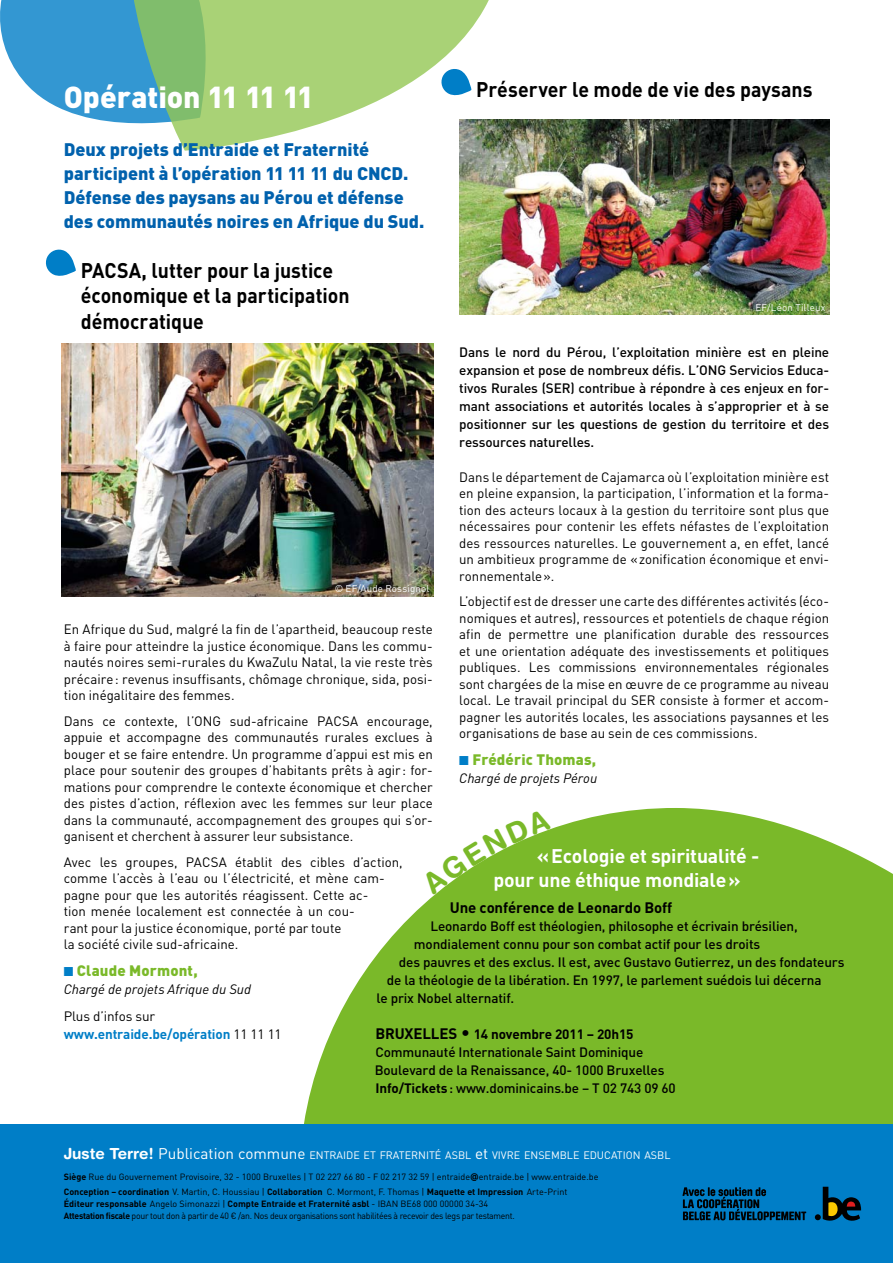
<style>
.page{position:relative;width:893px;height:1263px;background:#fff}
.page>*{position:absolute;margin:0;border:0;box-sizing:border-box;transform-origin:0 0}
.t1{font:900 30px "DIN Pro";color:#fff}
.t2{font:700 21px/25.5px "DIN Pro";color:#000;scale:.93 1}
.t3{font:700 19.5px/24px "DIN Pro";letter-spacing:-.01em;color:#fff}
.t4{font:900 18px/24px "DIN Pro";letter-spacing:-.005em;color:#0061ad}
.t5{font:900 15px "DIN Pro";letter-spacing:.01em;color:#7ab929}
.t6{font:700 15px "DIN Pro";letter-spacing:-.01em;color:#000}
.t7{font:13.5px/16.5px "DIN Pro";color:#000;text-align:justify}
.t8{font:500 13.5px/18px "DIN Pro";letter-spacing:-.01em;color:#000;text-align:justify}
.t9{font:italic 13.5px "DIN Pro";color:#000}
.t10{font:700 13.5px/18px "DIN Pro";letter-spacing:-.01em;color:#007ec7}
.t11{font:10.65px "DIN Pro";color:#fff}
.t12{font:9.75px "DIN Pro";letter-spacing:.02em;color:#fff}
.t13{font:9px/14.4px "DIN Pro";color:#000}
.t14{font:9px/12px "DIN Pro";letter-spacing:-.03em;color:#000}
.s1{color:#007ec7}
.s2{font-weight:400;color:#000}
.s3{font-weight:700;font-size:15px}
.s4{font-weight:700;font-size:18px}
.s5{font-weight:700}
.s6{font-family:"Helvetica Rounded LT Std";font-weight:700;font-size:15.3px}
.s7{font-size:15.3px}
.s8{font-family:"Verdana";font-weight:700}
</style>
<div class="page">
<svg style="left:0;top:0;width:80px;height:116px"></svg>
<svg style="left:80px;top:0;width:439px;height:151px;fill:#a9d276"></svg>
<svg style="left:45px;top:249px;width:31px;height:27px"></svg>
<svg style="left:298px;top:808px;width:595px;height:317px;fill:#7ab929"></svg>
<svg style="left:440px;top:67px;width:31px;height:31px"></svg>
<img style="left:62px;top:343px;width:372px;height:253px">
<div style="left:0;top:1125px;width:893px;height:138px;background:#007ec7"></div>
<svg style="left:815px;top:1187px;width:46px;height:34px"></svg>
<svg style="left:682px;top:1187px;width:124px;height:33px"></svg>
<img style="left:459px;top:120px;width:371px;height:195px">
<svg style="left:421px;top:809px;width:130px;height:86px"></svg>
<h1 class="t1" style="left:64px;top:71px;width:252px">Opération 11 11 11</h1>
<h3 class="t4" style="left:64px;top:135px;width:362px">Deux projets d’Entraide et Fraternité participent à l’opération 11 11 11 du CNCD.<br>Défense des paysans au Pérou et défense des communautés noires en Afrique du Sud.</h3>
<h2 class="t2" style="left:81px;top:255px;width:290px">PACSA, lutter pour la justice économique et la participation démocratique</h2>
<h2 class="t2" style="left:476px;top:74px;width:363px">Préserver le mode de vie des paysans</h2>
<p class="t12" style="left:755px;top:299px;width:72px">EF/Léon Tilleux</p>
<p class="t8" style="left:459px;top:342px;width:371px">Dans le nord du Pérou, l’exploitation minière est en pleine expansion et pose de nombreux défis. L’ONG Servicios Educa&shy;tivos Rurales (SER) contribue à répondre à ces enjeux en for&shy;mant associations et autorités locales à s’approprier et à se positionner sur les questions de gestion du territoire et des ressources naturelles.</p>
<p class="t7" style="left:459px;top:467px;width:371px">Dans le département de Cajamarca où l’exploitation minière est en pleine expansion, la participation, l’information et la forma&shy;tion des acteurs locaux à la gestion du territoire sont plus que nécessaires pour contenir les effets néfastes de l’exploitation des ressources naturelles. Le gouvernement a, en effet, lancé un ambitieux programme de «zonification économique et envi&shy;ronnementale».</p>
<p class="t7" style="left:459px;top:592px;width:371px">L’objectif est de dresser une carte des différentes activités (éco&shy;nomiques et autres), ressources et potentiels de chaque région afin de permettre une planification durable des ressources et une orientation adéquate des investissements et politiques publiques. Les commissions environnementales régionales sont chargées de la mise en œuvre de ce programme au niveau local. Le travail principal du SER consiste à former et accom&shy;pagner les autorités locales, les associations paysannes et les organisations de base au sein de ces commissions.</p>
<p class="t5" style="left:459px;top:747px;width:139px"><span class="s1">■</span> Frédéric Thomas,</p>
<p class="t9" style="left:459px;top:768px;width:140px">Chargé de projets Pérou</p>
<p class="t12" style="left:335px;top:581px;width:96px">© EF/Aude Rossignol</p>
<p class="t7" style="left:64px;top:620px;width:370px">En Afrique du Sud, malgré la fin de l’apartheid, beaucoup reste à faire pour atteindre la justice économique. Dans les commu&shy;nautés noires semi-rurales du KwaZulu Natal, la vie reste très précaire: revenus insuffisants, chômage chronique, sida, posi&shy;tion inégalitaire des femmes.</p>
<p class="t7" style="left:64px;top:711px;width:371px">Dans ce contexte, l’ONG sud-africaine PACSA encourage, appuie et accompagne des communautés rurales exclues à bouger et se faire entendre. Un programme d’appui est mis en place pour soutenir des groupes d’habitants prêts à agir : for&shy;mations pour comprendre le contexte économique et chercher des pistes d’action, réflexion avec les femmes sur leur place dans la communauté, accompagnement des groupes qui s’or&shy;ganisent et cherchent à assurer leur subsistance.</p>
<p class="t7" style="left:64px;top:852px;width:340px;text-align:left">Avec les groupes, PACSA établit des cibles d’action, comme l’accès à l’eau ou l’électricité, et mène cam&shy;pagne pour que les autorités réagissent. Cette ac-<br>tion menée localement est connectée à un cou-<br>rant pour la justice économique, porté par toute<br>la société civile sud-africaine.</p>
<p class="t5" style="left:64px;top:958px;width:135px"><span class="s1">■</span> Claude Mormont,</p>
<p class="t9" style="left:64px;top:979px;width:189px">Chargé de projets Afrique du Sud</p>
<p class="t10" style="left:64px;top:1006px;width:219px"><span class="s2">Plus d’infos sur </span>www.entraide.be/opération <span class="s2">11 11 11</span></p>
<h3 class="t3" style="left:493px;top:841px;width:267px;text-indent:44px">«Ecologie et spiritualité - pour une éthique mondiale»</h3>
<p class="t6" style="left:450px;top:895px;width:224px">Une conférence de Leonardo Boff</p>
<p class="t8" style="left:430px;top:916px;width:369px">Leonardo Boff est théologien, philosophe et écrivain brésilien,</p>
<p class="t8" style="left:414px;top:934px;width:348px">mondialement connu pour son combat actif pour les droits</p>
<p class="t8" style="left:399px;top:952px;width:447px">des pauvres et des exclus. Il est, avec Gustavo Gutierrez, un des fondateurs</p>
<p class="t8" style="left:387px;top:970px;width:436px">de la théologie de la libération. En 1997, le parlement suédois lui décerna</p>
<p class="t8" style="left:376px;top:988px;width:139px">le prix Nobel alternatif.</p>
<p class="t8" style="left:375px;top:1024px;width:303px;text-align:left"><span class="s3">BRUXELLES</span> <span class="s4">•</span> <span class="s5">14 novembre 2011 – 20h15<br></span>Communauté Internationale Saint Dominique Boulevard de la Renaissance, 40- 1000 Bruxelles <span class="s5">Info/Tickets</span>: www.dominicains.be – T 02 743 09 60</p>
<p class="t11" style="left:64px;top:1147px;width:608px"><span class="s6">Juste Terre!</span> <span class="s7">Publication commune</span> ENTRAIDE ET FRATERNITÉ ASBL <span class="s7">et</span> VIVRE ENSEMBLE EDUCATION ASBL</p>
<p class="t13" style="left:64px;top:1169px;width:536px"><span class="s5">Siège</span> Rue du Gouvernement Provisoire, 32 - 1000 Bruxelles | T 02 227 66 80 - F 02 217 32 59 | entraide<span class="s8">@</span>entraide.be | www.entraide.be<br><span class="s5">Conception – coordination</span> V. Martin, C. Houssiau | <span class="s5">Collaboration</span> C. Mormont, F. Thomas | <span class="s5">Maquette et Impression</span> Arte-Print</p>
<p class="t14" style="left:64px;top:1196px;width:452px"><span class="s5">Éditeur responsable</span> Angelo Simonazzi | <span class="s5">Compte Entraide et Fraternité asbl</span> - IBAN BE68 000 00000 34-34<br><span class="s5">Attestation fiscale</span> pour tout don à partir de 40 € /an. Nos deux organisations sont habilitées à recevoir des legs par testament.</p>
</div>
